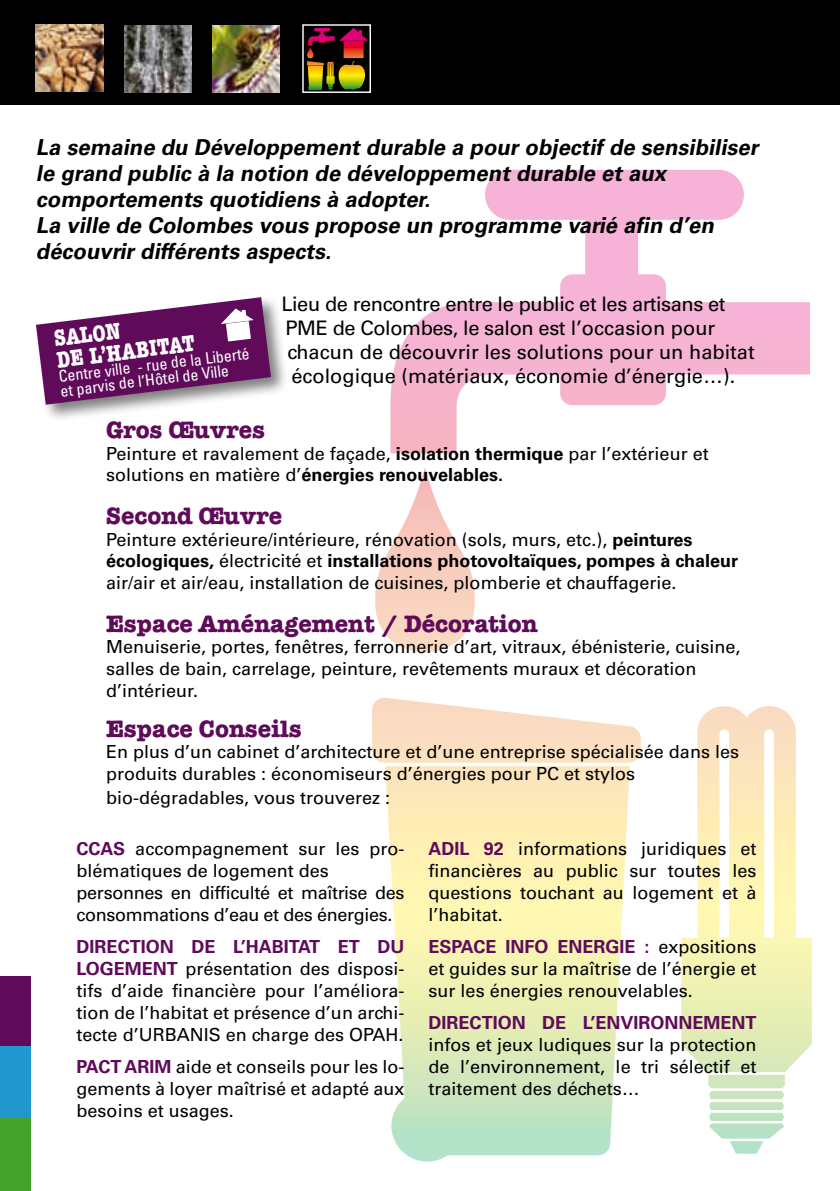
<style>
.page{position:relative;width:840px;height:1191px;background:#fff}
.page>*{position:absolute;margin:0;border:0;box-sizing:border-box;transform-origin:0 0}
.t1{font:700 24px "American Typewriter";color:#600b5a}
.t2{font:700 condensed 23.2px/21.8px "American Typewriter";color:#fff}
.t3{font:italic 700 22px/26px "Univers";color:#000}
.t4{font:20px "Univers";color:#000}
.t5{font:20px "Univers";letter-spacing:-.02em;color:#000}
.t6{font:18px/22px "Univers";color:#000;text-align:justify}
.t7{font:18px/22px "Univers";letter-spacing:-.02em;color:#000}
.t8{font:700 18px "Univers";color:#600b5a}
.t9{font:condensed 16px/14.4px "Univers";color:#fff}
.s1{font-weight:700}
.s2{font-weight:700;color:#600b5a}
</style>
<div class="page">
<svg style="left:375px;top:170px;width:434px;height:483px"></svg>
<svg style="left:681px;top:706px;width:130px;height:447px"></svg>
<svg style="left:372px;top:697px;width:268px;height:65px"></svg>
<svg style="left:385px;top:766px;width:244px;height:395px"></svg>
<div style="left:0;top:976px;width:30px;height:72px;background:#600b5a"></div>
<div style="left:0;top:1047px;width:30px;height:72px;background:#2196cf"></div>
<div style="left:0;top:1119px;width:30px;height:72px;background:#44a12b"></div>
<div style="left:0;top:0;width:839px;height:105px;background:#000"></div>
<img style="left:36px;top:24px;width:67px;height:67px">
<img style="left:124px;top:26px;width:68px;height:67px">
<img style="left:212px;top:26px;width:68px;height:67px">
<div style="left:302px;top:24px;width:69px;height:69px;border:1px solid #fff"></div>
<svg style="left:307px;top:28px;width:60px;height:62px"></svg>
<div style="left:33px;top:294px;width:256px;height:128px;background:#000;opacity:.5"></div>
<svg style="left:36px;top:297px;width:235px;height:108px"></svg>
<p class="t3" style="left:36px;top:134px;width:728px">La semaine du Développement durable a pour objectif de sensibiliser le grand public à la notion de développement durable et aux comportements quotidiens à adopter.<br>La ville de Colombes vous propose un programme varié afin d’en découvrir différents aspects.</p>
<p class="t5" style="left:281px;top:292px;width:445px">Lieu de rencontre entre le public et les artisans et</p>
<p class="t5" style="left:285px;top:316px;width:431px">PME de Colombes, le salon est l’occasion pour</p>
<p class="t4" style="left:287px;top:340px;width:468px">chacun de découvrir les solutions pour un habitat</p>
<p class="t4" style="left:291px;top:364px;width:445px">écologique (matériaux, économie d’énergie…).</p>
<h1 class="t1" style="left:106px;top:416px;width:160px">Gros Œuvres</h1>
<p class="t6" style="left:106px;top:443px;width:603px">Peinture et ravalement de façade, <span class="s1">isolation thermique</span> par l’extérieur et solutions en matière d’<span class="s1">énergies renouvelables.</span></p>
<h1 class="t1" style="left:106px;top:502px;width:177px">Second Œuvre</h1>
<p class="t6" style="left:106px;top:529px;width:633px;text-align:left">Peinture extérieure/intérieure, rénovation (sols, murs, etc.), <span class="s1">peintures écologiques,</span> électricité et <span class="s1">installations photovoltaïques, pompes à chaleur </span>air/air et air/eau, installation de cuisines, plomberie et chauffagerie.</p>
<h1 class="t1" style="left:106px;top:609px;width:433px">Espace Aménagement / Décoration</h1>
<p class="t6" style="left:106px;top:636px;width:635px;text-align:left">Menuiserie, portes, fenêtres, ferronnerie d’art, vitraux, ébénisterie, cuisine, salles de bain, carrelage, peinture, revêtements muraux et décoration d’intérieur.</p>
<h1 class="t1" style="left:106px;top:714px;width:197px">Espace Conseils</h1>
<p class="t6" style="left:106px;top:741px;width:634px">En plus d’un cabinet d’architecture et d’une entreprise spécialisée dans les produits durables : économiseurs d’énergies pour PC et stylos</p>
<p class="t6" style="left:106px;top:786px;width:285px">bio-dégradables, vous trouverez :</p>
<p class="t2" style="left:53px;top:327px;width:140px;rotate:-7deg">Salon<br>de l’habitat</p>
<p class="t9" style="left:58px;top:369px;width:193px;rotate:-7deg">Centre ville - rue de la Liberté et parvis de l’Hôtel de Ville</p>
<p class="t7" style="left:77px;top:838px;width:329px"><span class="s2">CCAS</span> accompagnement sur les pro&shy;blématiques de logement des personnes en difficulté et maîtrise des consommations d’eau et des énergies.</p>
<p class="t6" style="left:77px;top:936px;width:329px"><span class="s2">DIRECTION DE L’HABITAT ET DU LOGEMENT</span> présentation des disposi&shy;tifs d’aide financière pour l’améliora&shy;tion de l’habitat et présence d’un archi&shy;tecte d’URBANIS en charge des OPAH.</p>
<p class="t6" style="left:77px;top:1056px;width:329px"><span class="s2">PACT ARIM</span> aide et conseils pour les lo&shy;gements à loyer maîtrisé et adapté aux besoins et usages.</p>
<p class="t6" style="left:428px;top:838px;width:329px"><span class="s2">ADIL 92</span> informations juridiques et financières au public sur toutes les questions touchant au logement et à l’habitat.</p>
<p class="t6" style="left:428px;top:936px;width:329px"><span class="s2">ESPACE INFO ENERGIE :</span> expositions et guides sur la maîtrise de l’énergie et sur les énergies renouvelables.</p>
<p class="t8" style="left:428px;top:1012px;width:329px">DIRECTION DE L’ENVIRONNEMENT</p>
<p class="t6" style="left:428px;top:1034px;width:329px">infos et jeux ludiques sur la protection de l’environnement, le tri sélectif et traitement des déchets…</p>
</div>
